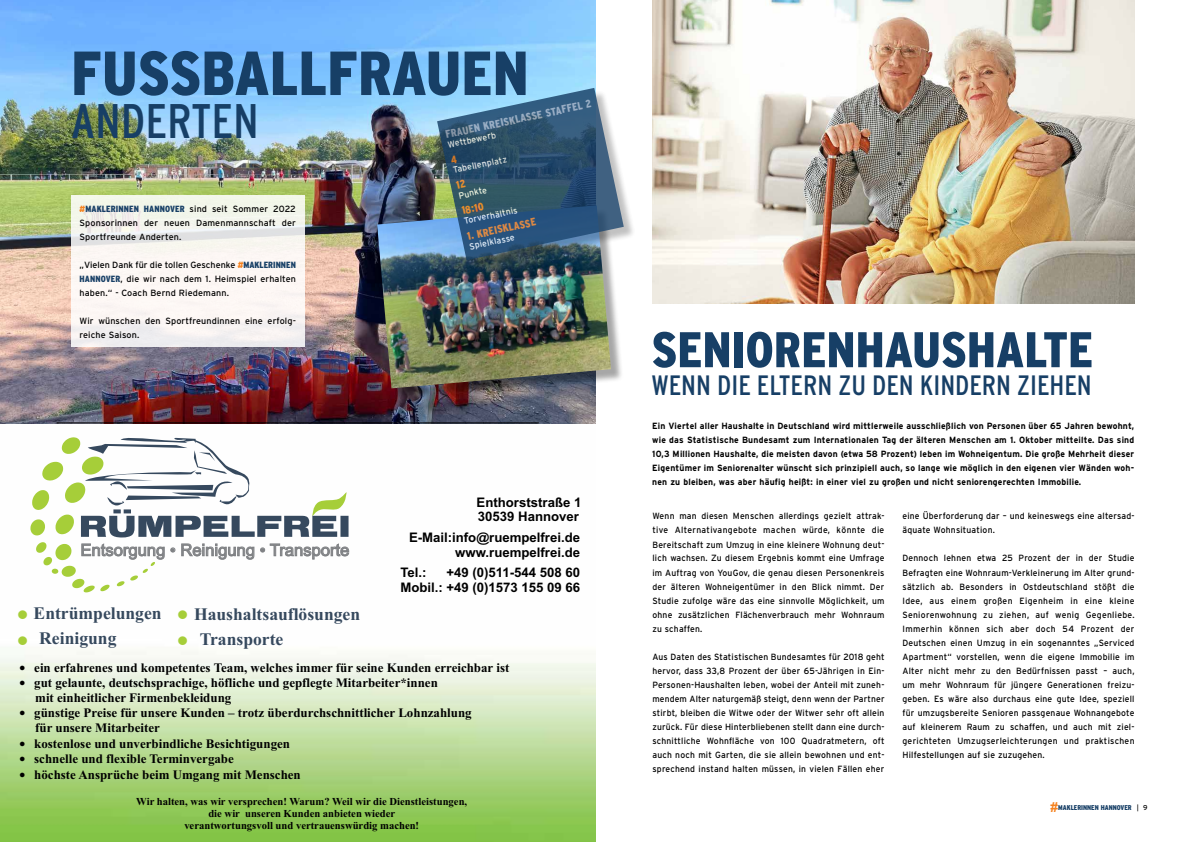
<style>
.page{position:relative;width:1191px;height:842px;background:#fff}
.page>*{position:absolute;margin:0;border:0;box-sizing:border-box;transform-origin:0 0}
.t1{font:900 62.1px "Interstate Condensed";color:#173f66}
.t2{font:900 50px "Interstate Condensed";color:#173f66}
.t3{font:condensed 48.5px "Interstate";color:#173f66}
.t4{font:35.2px/25.8px "Arial";color:#a6ce39}
.t5{font:condensed 28px "Interstate";color:#173f66}
.t6{font:700 17.6px/25.5px "Times New Roman";color:#36495e}
.t7{font:16.6px "Arial";color:#808285}
.t8{font:700 13.2px/14.7px "Arial";color:#000;text-align:right}
.t9{font:700 12.9px/15px "Times New Roman";color:#000}
.t10{font:900 11px "Interstate Condensed";color:#94a2b9;scale:.95 1}
.t11{font:900 11px "Interstate Condensed";color:#f58220;scale:.95 1}
.t12{font:700 10.6px/11.8px "Times New Roman";color:#000;text-align:center}
.t13{font:9px/14px "Interstate";letter-spacing:.015em;color:#000;text-align:justify;scale:.95 1}
.t14{font:700 9px/14px "Interstate";letter-spacing:.025em;color:#000;text-align:justify;scale:.95 1}
.t15{font:9px/14px "Interstate";letter-spacing:.015em;color:#000}
.t16{font:9px "Interstate";color:#fff;scale:.95 1}
.t17{font:900 9px "Interstate Condensed";letter-spacing:.015em;color:#173f66}
.t18{font:900 7px "Interstate Condensed";color:#173f66}
.s1{font-style:italic;color:#f58220}
.s2{font-family:"Interstate";font-weight:400;color:#000}
.s3{font-family:"Interstate Condensed";font-weight:900;font-style:italic;color:#f58220}
.s4{font-family:"Interstate Condensed";font-weight:900;color:#173f66}
.s5{font-family:"Calibri"}
.s6{font-family:"Arial";font-weight:700;font-size:13.7px;color:#f58220}
</style>
<div class="page">
<img style="left:652px;top:0;width:482px;height:303px">
<img style="left:0;top:423px;width:595px;height:419px">
<svg style="left:30px;top:434px;width:318px;height:158px"></svg>
<img style="left:0;top:0;width:596px;height:423px">
<hr style="left:57px;top:423px;width:482px;height:1px;background:#000">
<svg style="left:71px;top:196px;width:234px;height:151px;fill:#f9f6f2"></svg>
<div style="left:379px;top:207px;width:244px;height:193px;background:#000;opacity:.35"></div>
<img style="left:377px;top:205px;width:234px;height:183px">
<div style="left:439px;top:90px;width:197px;height:182px;background:#000;opacity:.3"></div>
<svg style="left:437px;top:88px;width:187px;height:172px;background:#4b6f89"></svg>
<h1 class="t1" style="left:71px;top:39px;width:459px">FUSSBALLFRAUEN</h1>
<h3 class="t3" style="left:71px;top:94px;width:189px">ANDERTEN</h3>
<p class="t10" style="left:444px;top:128px;width:158px;rotate:-12deg">FRAUEN KREISKLASSE STAFFEL 2</p>
<p class="t16" style="left:447px;top:140px;width:53px;rotate:-12deg">Wettbewerb</p>
<p class="t16" style="left:452px;top:165px;width:59px;rotate:-12deg">Tabellenplatz</p>
<p class="t16" style="left:457px;top:191px;width:32px;rotate:-12deg">Punkte</p>
<p class="t11" style="left:460px;top:205px;width:25px;rotate:-12deg">18:10</p>
<p class="t17" style="left:80px;top:204px;width:218px"><span class="s1">#</span>MAKLERINNEN HANNOVER <span class="s2">sind seit Sommer 2022</span></p>
<p class="t15" style="left:80px;top:216px;width:218px">Sponsorinnen der neuen Damenmannschaft der<br>Sportfreunde Anderten.</p>
<p class="t15" style="left:80px;top:258px;width:218px;text-align:justify">„Vielen Dank für die tollen Geschenke <span class="s3">#</span><span class="s4">MAKLERINNEN HANNOVER</span>, die wir nach dem 1. Heimspiel erhalten haben.“ - Coach Bernd Riedemann.</p>
<p class="t15" style="left:80px;top:314px;width:218px">Wir wünschen den Sportfreundinnen eine erfolg&shy;reiche Saison.</p>
<p class="t16" style="left:463px;top:216px;width:59px;rotate:-12deg">Torverhältnis</p>
<p class="t11" style="left:466px;top:230px;width:75px;rotate:-12deg">1. KREISKLASSE</p>
<p class="t16" style="left:468px;top:242px;width:50px;rotate:-12deg">Spielklasse</p>
<h2 class="t2" style="left:651px;top:322px;width:443px">SENIORENHAUSHALTE</h2>
<h3 class="t5" style="left:651px;top:370px;width:442px">WENN DIE ELTERN ZU DEN KINDERN ZIEHEN</h3>
<p class="t14" style="left:652px;top:419px;width:509px">Ein Viertel aller Haushalte in Deutschland wird mittlerweile ausschließlich von Personen über 65 Jahren bewohnt, wie das Statistische Bundesamt zum Internationalen Tag der älteren Menschen am 1. Oktober mitteilte. Das sind 10,3 Millionen Haushalte, die meisten davon (etwa 58 Prozent) leben im Wohneigentum. Die große Mehrheit dieser Eigentümer im Seniorenalter wünscht sich prinzipiell auch, so lange wie möglich in den eigenen vier Wänden woh&shy;nen zu bleiben, was aber häufig heißt: in einer viel zu großen und nicht seniorengerechten Immobilie.</p>
<p class="t13" style="left:652px;top:509px;width:246px">Wenn man diesen Menschen allerdings gezielt attrak&shy;tive Alternativangebote machen würde, könnte die Bereitschaft zum Umzug in eine kleinere Wohnung deut&shy;lich wachsen. Zu diesem Ergebnis kommt eine Umfrage im Auftrag von YouGov, die genau diesen Personenkreis der älteren Wohneigentümer in den Blick nimmt. Der Studie zufolge wäre das eine sinnvolle Möglichkeit, um ohne zusätzlichen Flächenverbrauch mehr Wohnraum zu schaffen.</p>
<p class="t13" style="left:652px;top:649px;width:246px">Aus Daten des Statistischen Bundesamtes für 2018 geht hervor, dass 33,8 Prozent der über 65-Jährigen in Ein-Personen-Haushalten leben, wobei der Anteil mit zuneh&shy;mendem Alter naturgemäß steigt, denn wenn der Partner stirbt, bleiben die Witwe oder der Witwer sehr oft allein zurück. Für diese Hinterbliebenen stellt dann eine durch&shy;schnittliche Wohnfläche von 100 Quadratmetern, oft auch noch mit Garten, die sie allein bewohnen und ent&shy;sprechend instand halten müssen, in vielen Fällen eher</p>
<h3 class="t8" style="left:476px;top:496px;width:106px;text-align:left">Enthorststraße 1<br>30539 Hannover</h3>
<p class="t13" style="left:902px;top:509px;width:246px">eine Überforderung dar – und keineswegs eine altersad&shy;äquate Wohnsituation.</p>
<p class="t13" style="left:902px;top:551px;width:246px">Dennoch lehnen etwa 25 Prozent der in der Studie Befragten eine Wohnraum-Verkleinerung im Alter grund&shy;sätzlich ab. Besonders in Ostdeutschland stößt die Idee, aus einem großen Eigenheim in eine kleine Seniorenwohnung zu ziehen, auf wenig Gegenliebe.<br>Immerhin können sich aber doch 54 Prozent der Deutschen einen Umzug in ein sogenanntes „Serviced Apartment“ vorstellen, wenn die eigene Immobilie im Alter nicht mehr zu den Bedürfnissen passt – auch, um mehr Wohnraum für jüngere Generationen freizu&shy;geben. Es wäre also durchaus eine gute Idee, speziell für umzugsbereite Senioren passgenaue Wohnangebote auf kleinerem Raum zu schaffen, und auch mit ziel&shy;gerichteten Umzugserleichterungen und praktischen Hilfestellungen auf sie zuzugehen.</p>
<h3 class="t8" style="left:409px;top:532px;width:172px">E-Mail:info@ruempelfrei.de www.ruempelfrei.de</h3>
<h3 class="t7" style="left:81px;top:539px;width:270px">Entsorgung • Reinigung • Transporte</h3>
<h3 class="t8" style="left:400px;top:567px;width:181px">+49 (0)511-544 508 60<br>Mobil.: +49 (0)1573 155 09 66</h3>
<h3 class="t8" style="left:400px;top:567px;width:28px">Tel.:</h3>
<h3 class="t6" style="left:39px;top:602px;width:124px;text-indent:-6px">Entrümpelungen<br>Reinigung</h3>
<h3 class="t6" style="left:200px;top:602px;width:162px;text-indent:-6px">Haushaltsauflösungen<br>Transporte</h3>
<h3 class="t4" style="left:16px;top:605px;width:14px">• •</h3>
<h3 class="t4" style="left:176px;top:606px;width:14px">• •</h3>
<h3 class="t9" style="left:19px;top:661px;width:492px"><span class="s5">•</span> ein erfahrenes und kompetentes Team, welches immer für seine Kunden erreichbar ist</h3>
<h3 class="t9" style="left:35px;top:677px;width:404px;text-indent:-16px"><span class="s5">•</span> gut gelaunte, deutschsprachige, höfliche und gepflegte Mitarbeiter*innen mit einheitlicher Firmenbekleidung</h3>
<h3 class="t9" style="left:35px;top:707px;width:438px;text-indent:-16px"><span class="s5">•</span> günstige Preise für unsere Kunden – trotz überdurchschnittlicher Lohnzahlung für unsere Mitarbeiter</h3>
<h3 class="t9" style="left:19px;top:737px;width:272px"><span class="s5">•</span> kostenlose und unverbindliche Besichtigungen</h3>
<h3 class="t9" style="left:19px;top:753px;width:216px"><span class="s5">•</span> schnelle und flexible Terminvergabe</h3>
<h3 class="t9" style="left:19px;top:768px;width:283px"><span class="s5">•</span> höchste Ansprüche beim Umgang mit Menschen</h3>
<p class="t12" style="left:136px;top:797px;width:332px">Wir halten, was wir versprechen! Warum? Weil wir die Dienstleistungen, die wir unseren Kunden anbieten wieder<br>verantwortungsvoll und vertrauenswürdig machen!</p>
<p class="t18" style="left:1050px;top:803px;width:99px"><span class="s6">#</span>MAKLERINNEN HANNOVER <span class="s2">| 9</span></p>
</div>
